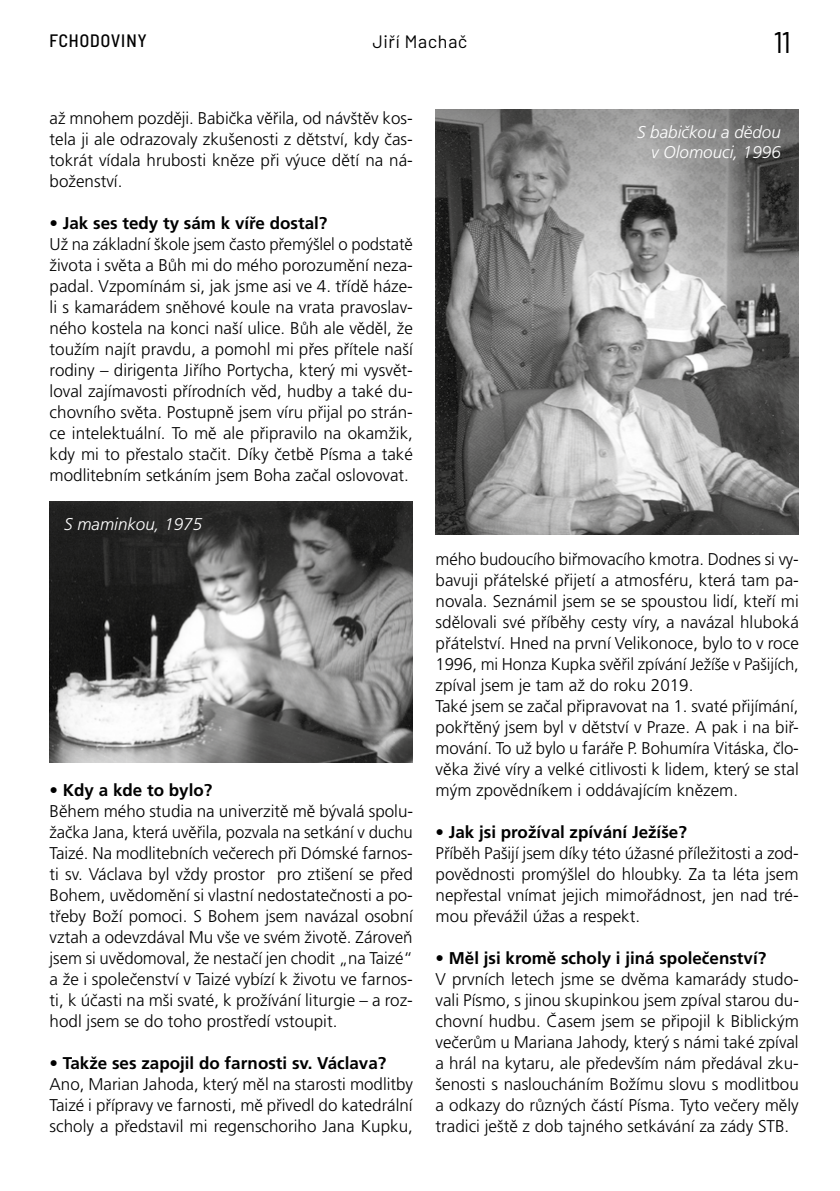
<style>
.page{position:relative;width:840px;height:1191px;background:#fff}
.page>*{position:absolute;margin:0;border:0;box-sizing:border-box;transform-origin:0 0}
.t1{font:30px "Barlow Condensed";color:#000}
.t2{font:500 semi-condensed 18px "Barlow";letter-spacing:.06em;color:#000}
.t3{font:18px "Barlow";letter-spacing:.04em;color:#000}
.t4{font:300 17px/21px "Frutiger CE";color:#000;text-align:justify}
.t5{font:700 17px "Frutiger CE";color:#000}
.t6{font:italic 300 17px/20px "Frutiger CE";color:#fff;text-align:right}
</style>
<div class="page">
<img style="left:50px;top:501px;width:362px;height:261px">
<img style="left:435px;top:109px;width:363px;height:426px">
<p class="t2" style="left:49px;top:27px;width:99px">FCHODOVINY</p>
<p class="t3" style="left:372px;top:29px;width:97px">Jiří Machač</p>
<p class="t4" style="left:50px;top:107px;width:364px">až mnohem později. Babička věřila, od návštěv kos&shy;tela ji ale odrazovaly zkušenosti z dětství, kdy čas&shy;tokrát vídala hrubosti kněze při výuce dětí na ná&shy;boženství.</p>
<p class="t5" style="left:50px;top:213px;width:279px">• Jak ses tedy ty sám k víře dostal?</p>
<p class="t4" style="left:50px;top:233px;width:364px">Už na základní škole jsem často přemýšlel o podstatě života i světa a Bůh mi do mého porozumění neza&shy;padal. Vzpomínám si, jak jsme asi ve 4. třídě háze&shy;li s kamarádem sněhové koule na vrata pravoslav&shy;ného kostela na konci naší ulice. Bůh ale věděl, že toužím najít pravdu, a pomohl mi přes přítele naší rodiny – dirigenta Jiřího Portycha, který mi vysvět&shy;loval zajímavosti přírodních věd, hudby a také du&shy;chovního světa. Postupně jsem víru přijal po strán&shy;ce intelektuální. To mě ale připravilo na okamžik, kdy mi to přestalo stačit. Díky četbě Písma a také modlitebním setkáním jsem Boha začal oslovovat.</p>
<p class="t6" style="left:64px;top:514px;width:139px">S maminkou, 1975</p>
<h1 class="t1" style="left:774px;top:20px;width:17px">11</h1>
<p class="t6" style="left:636px;top:122px;width:145px">S babičkou a dědou v Olomouci, 1996</p>
<p class="t5" style="left:50px;top:780px;width:164px">• Kdy a kde to bylo?</p>
<p class="t4" style="left:50px;top:800px;width:365px">Během mého studia na univerzitě mě bývalá spolu&shy;žačka Jana, která uvěřila, pozvala na setkání v duchu Taizé. Na modlitebních večerech při Dómské farnos&shy;ti sv. Václava byl vždy prostor pro ztišení se před Bohem, uvědomění si vlastní nedostatečnosti a po&shy;třeby Boží pomoci. S Bohem jsem navázal osobní vztah a odevzdával Mu vše ve svém životě. Zároveň jsem si uvědomoval, že nestačí jen chodit „na Taizé“ a že i společenství v Taizé vybízí k životu ve farnos&shy;ti, k účasti na mši svaté, k prožívání liturgie – a roz&shy;hodl jsem se do toho prostředí vstoupit.</p>
<p class="t5" style="left:50px;top:1053px;width:338px">• Takže ses zapojil do farnosti sv. Václava?</p>
<p class="t4" style="left:50px;top:1073px;width:365px">Ano, Marian Jahoda, který měl na starosti modlitby Taizé i přípravy ve farnosti, mě přivedl do katedrální scholy a představil mi regenschoriho Jana Kupku,</p>
<p class="t4" style="left:435px;top:548px;width:364px;text-align:left">mého budoucího biřmovacího kmotra. Dodnes si vy&shy;bavuji přátelské přijetí a atmosféru, která tam pa&shy;novala. Seznámil jsem se se spoustou lidí, kteří mi sdělovali své příběhy cesty víry, a navázal hluboká přátelství. Hned na první Velikonoce, bylo to v roce 1996, mi Honza Kupka svěřil zpívání Ježíše v Pašijích, zpíval jsem je tam až do roku 2019.<br>Také jsem se začal připravovat na 1. svaté přijímání, pokřtěný jsem byl v dětství v Praze. A pak i na biř&shy;mování. To už bylo u faráře P. Bohumíra Vitáska, člo&shy;věka živé víry a velké citlivosti k lidem, který se stal mým zpovědníkem i oddávajícím knězem.</p>
<p class="t5" style="left:435px;top:822px;width:253px">• Jak jsi prožíval zpívání Ježíše?</p>
<p class="t4" style="left:435px;top:842px;width:364px">Příběh Pašijí jsem díky této úžasné příležitosti a zod&shy;povědnosti promýšlel do hloubky. Za ta léta jsem nepřestal vnímat jejich mimořádnost, jen nad tré&shy;mou převážil úžas a respekt.</p>
<p class="t5" style="left:435px;top:948px;width:332px">• Měl jsi kromě scholy i jiná společenství?</p>
<p class="t4" style="left:435px;top:968px;width:365px">V prvních letech jsme se dvěma kamarády studo&shy;vali Písmo, s jinou skupinkou jsem zpíval starou du&shy;chovní hudbu. Časem jsem se připojil k Biblickým večerům u Mariana Jahody, který s námi také zpíval a hrál na kytaru, ale především nám předával zku&shy;šenosti s nasloucháním Božímu slovu s modlitbou a odkazy do různých částí Písma. Tyto večery měly tradici ještě z dob tajného setkávání za zády STB.</p>
</div>
